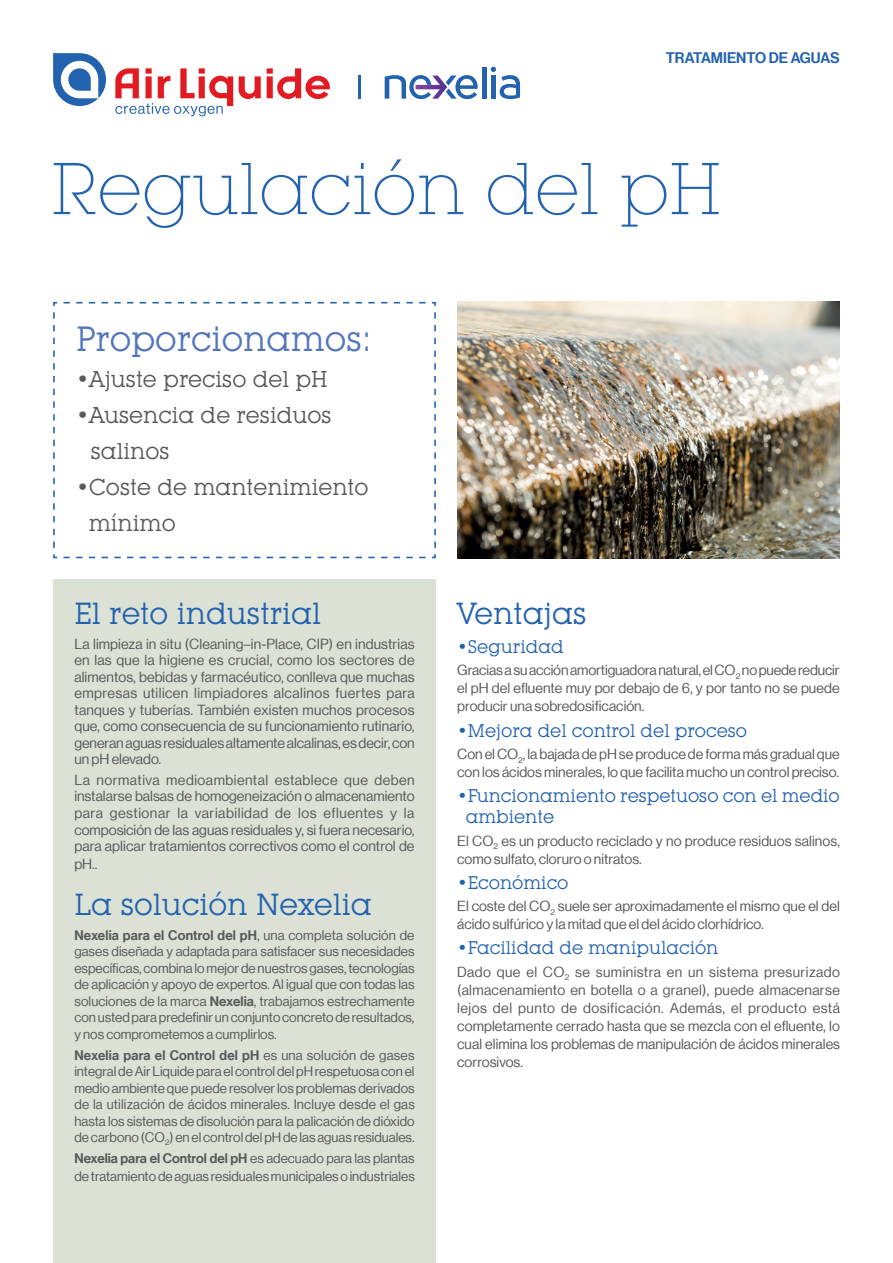
<style>
.page{position:relative;width:893px;height:1263px;background:#fff}
.page>*{position:absolute;margin:0;border:0;box-sizing:border-box;transform-origin:0 0}
.t1{font:300 72px "Lubalin Graph IT Cby BT Xtra";color:#2362af}
.t2{font:34.5px "Lubalin Graph IT Cby BT";color:#5376bb}
.t3{font:30px "Lubalin Graph IT Cby BT";color:#2362af}
.t4{font:22.5px/36px "Lubalin Graph IT Cby BT";color:#57585a}
.t5{font:18px/21px "Lubalin Graph IT Cby BT";color:#2362af}
.t6{font:15px "N Haas Grotesk DS Pro 65 Md";color:#2362af}
.t7{font:14.25px/16.5px "N Haas Grotesk DS Pro 55 Rg";color:#57585a;text-align:justify}
.t8{font:13.5px/16.5px "N Haas Grotesk DS Pro 55 Rg";color:#57585a;text-align:justify}
.t9{font:13.5px "N Haas Grotesk DS Pro 65 Md";letter-spacing:.005em;color:#57585a}
.s1{font-family:"N Haas Grotesk DS Pro 55 Rg"}
.s2{font-family:"N Haas Grotesk DS Pro 65 Md"}
</style>
<div class="page">
<div style="left:53px;top:579px;width:383px;height:684px;background:#dbe1d4"></div>
<svg style="left:53px;top:301px;width:383px;height:258px"></svg>
<hr style="left:358px;top:75px;width:2px;height:24px;background:#2362af">
<img style="left:457px;top:302px;width:383px;height:256px">
<hr style="left:482px;top:67px;width:4px;height:32px;background:#2362af">
<svg style="left:491px;top:67px;width:29px;height:32px"></svg>
<svg style="left:385px;top:75px;width:93px;height:24px"></svg>
<svg style="left:53px;top:53px;width:53px;height:53px"></svg>
<svg style="left:239px;top:76px;width:22px;height:23px"></svg>
<svg style="left:267px;top:68px;width:63px;height:31px"></svg>
<svg style="left:115px;top:68px;width:118px;height:48px"></svg>
<p class="t6" style="left:666px;top:49px;width:176px">TRATAMIENTO DE AGUAS</p>
<h1 class="t1" style="left:51px;top:145px;width:672px">Regulación del pH</h1>
<h2 class="t2" style="left:76px;top:318px;width:297px">Proporcionamos:</h2>
<h3 class="t4" style="left:76px;top:361px;width:253px">•Ajuste preciso del pH</h3>
<h3 class="t4" style="left:91px;top:397px;width:242px;text-indent:-15px">•Ausencia de residuos salinos</h3>
<h3 class="t4" style="left:89px;top:469px;width:281px;text-indent:-13px">•Coste de mantenimiento mínimo</h3>
<h3 class="t3" style="left:74px;top:595px;width:248px">El reto industrial</h3>
<p class="t7" style="left:74px;top:635px;width:342px">La limpieza in situ (Cleaning–in-Place, CIP) en industrias en las que la higiene es crucial, como los sectores de alimentos, bebidas y farmacéutico, conlleva que muchas empresas utilicen limpiadores alcalinos fuertes para tanques y tuberías. También existen muchos procesos que, como consecuencia de su funcionamiento rutinario, generan aguas residuales altamente alcalinas, es decir, con un pH elevado.</p>
<p class="t7" style="left:74px;top:772px;width:342px">La normativa medioambiental establece que deben instalarse balsas de homogeneización o almacenamiento para gestionar la variabilidad de los efluentes y la composición de las aguas residuales y, si fuera necesario, para aplicar tratamientos correctivos como el control de</p>
<p class="t7" style="left:74px;top:856px;width:25px">pH..</p>
<h3 class="t3" style="left:74px;top:886px;width:299px">La solución Nexelia</h3>
<p class="t9" style="left:74px;top:927px;width:342px">Nexelia para el Control del pH<span class="s1">, una completa solución de</span></p>
<p class="t8" style="left:74px;top:943px;width:342px">gases diseñada y adaptada para satisfacer sus necesidades específicas, combina lo mejor de nuestros gases, tecnologías de aplicación y apoyo de expertos. Al igual que con todas las soluciones de la marca <span class="s2">Nexelia</span>, trabajamos estrechamente con usted para predefinir un conjunto concreto de resultados, y nos comprometemos a cumplirlos.</p>
<p class="t9" style="left:74px;top:1047px;width:342px">Nexelia para el Control del pH <span class="s1">es una solución de gases</span></p>
<p class="t8" style="left:74px;top:1063px;width:342px">integral de Air Liquide para el control del pH respetuosa con el medio ambiente que puede resolver los problemas derivados de la utilización de ácidos minerales. Incluye desde el gas hasta los sistemas de disolución para la palicación de dióxido de carbono (CO<sub>2</sub>) en el control del pH de las aguas residuales.</p>
<p class="t9" style="left:74px;top:1150px;width:342px">Nexelia para el Control del pH <span class="s1">es adecuado para las plantas</span></p>
<p class="t8" style="left:74px;top:1168px;width:342px">de tratamiento de aguas residuales municipales o industriales</p>
<h3 class="t3" style="left:457px;top:595px;width:131px">Ventajas</h3>
<p class="t5" style="left:457px;top:636px;width:108px">•Seguridad</p>
<p class="t7" style="left:457px;top:661px;width:384px;line-height:18px">Gracias a su acción amortiguadora natural, el CO<sub>2</sub> no puede reducir el pH del efluente muy por debajo de 6, y por tanto no se puede producir una sobredosificación.</p>
<p class="t5" style="left:457px;top:720px;width:291px">•Mejora del control del proceso</p>
<p class="t7" style="left:457px;top:745px;width:384px;line-height:18px">Con el CO<sub>2</sub>, la bajada de pH se produce de forma más gradual que con los ácidos minerales, lo que facilita mucho un control preciso.</p>
<p class="t5" style="left:466px;top:785px;width:376px;text-indent:-8px">•Funcionamiento respetuoso con el medio ambiente</p>
<p class="t7" style="left:457px;top:831px;width:384px;line-height:18px">El CO<sub>2</sub> es un producto reciclado y no produce residuos salinos, como sulfato, cloruro o nitratos.</p>
<p class="t5" style="left:457px;top:872px;width:113px">•Económico</p>
<p class="t7" style="left:457px;top:897px;width:384px;line-height:18px">El coste del CO<sub>2</sub> suele ser aproximadamente el mismo que el del ácido sulfúrico y la mitad que el del ácido clorhídrico.</p>
<p class="t5" style="left:457px;top:937px;width:263px">•Facilidad de manipulación</p>
<p class="t7" style="left:457px;top:962px;width:384px;line-height:18px">Dado que el CO<sub>2</sub> se suministra en un sistema presurizado (almacenamiento en botella o a granel), puede almacenarse lejos del punto de dosificación. Además, el producto está completamente cerrado hasta que se mezcla con el efluente, lo cual elimina los problemas de manipulación de ácidos minerales corrosivos.</p>
</div>
